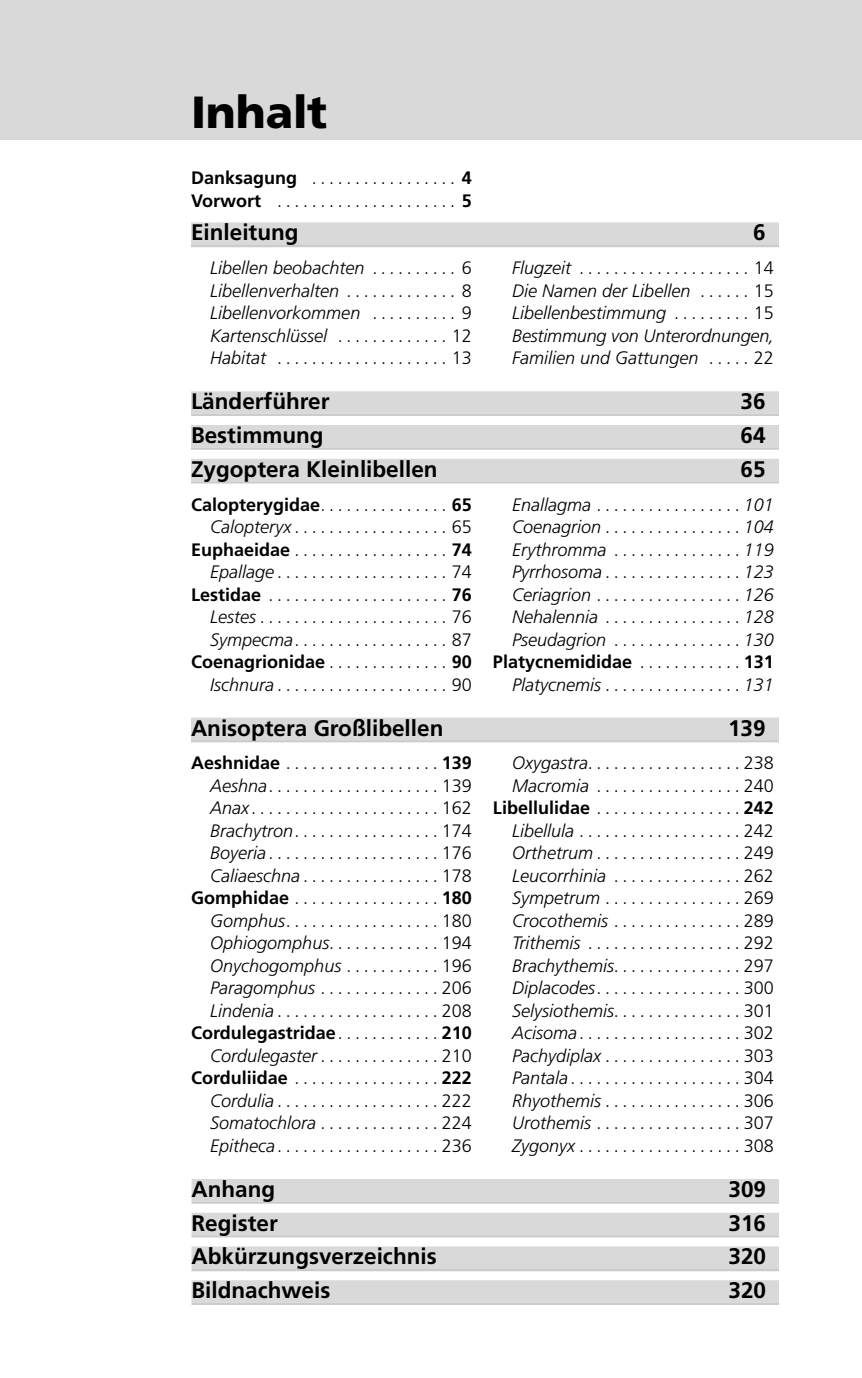
<style>
.page{position:relative;width:862px;height:1378px;background:#fff}
.page>*{position:absolute;margin:0;border:0;box-sizing:border-box;transform-origin:0 0}
.t1{font:900 45px "Frutiger";letter-spacing:-.005em;color:#000}
.t2{font:700 22.5px "Frutiger";color:#000}
.t3{font:300 condensed 18px/22.5px "Frutiger";color:#000;text-align:right}
.t4{font:italic 300 18px/22.5px "Frutiger";color:#000;text-align:justify}
.s1{font-weight:700;font-stretch:normal}
.s2{font-style:normal;font-stretch:condensed}
.s3{font-style:normal}
.s4{font-style:italic;font-stretch:normal}
.s5{font-stretch:normal}
</style>
<div class="page">
<div style="left:0;top:0;width:861px;height:139px;background:#d9d9d9"></div>
<div style="left:191px;top:222px;width:587px;height:23px;background:#d9d9d9"></div>
<hr style="left:191px;top:245px;width:587px;height:2px;background:#ccc">
<div style="left:191px;top:717px;width:587px;height:23px;background:#d9d9d9"></div>
<hr style="left:191px;top:740px;width:587px;height:2px;background:#ccc">
<div style="left:191px;top:391px;width:587px;height:23px;background:#d9d9d9"></div>
<hr style="left:191px;top:414px;width:587px;height:2px;background:#ccc">
<div style="left:191px;top:425px;width:587px;height:22px;background:#d9d9d9"></div>
<hr style="left:191px;top:447px;width:587px;height:3px;background:#ccc">
<div style="left:191px;top:459px;width:587px;height:22px;background:#d9d9d9"></div>
<hr style="left:191px;top:481px;width:587px;height:2px;background:#ccc">
<div style="left:191px;top:1179px;width:587px;height:22px;background:#d9d9d9"></div>
<hr style="left:191px;top:1201px;width:587px;height:2px;background:#ccc">
<div style="left:191px;top:1212px;width:587px;height:23px;background:#d9d9d9"></div>
<hr style="left:191px;top:1235px;width:587px;height:2px;background:#ccc">
<div style="left:191px;top:1246px;width:587px;height:23px;background:#d9d9d9"></div>
<hr style="left:191px;top:1269px;width:587px;height:2px;background:#ccc">
<div style="left:191px;top:1280px;width:587px;height:22px;background:#d9d9d9"></div>
<hr style="left:191px;top:1302px;width:587px;height:3px;background:#ccc">
<h1 class="t1" style="left:191px;top:85px;width:138px">Inhalt</h1>
<p class="t3" style="left:191px;top:167px;width:282px;text-align:left"><span class="s1">Danksagung</span> . . . . . . . . . . . . . . . . . <span class="s1">4<br>Vorwort</span> . . . . . . . . . . . . . . . . . . . . . <span class="s1">5</span></p>
<p class="t2" style="left:191px;top:219px;width:109px">Einleitung</p>
<p class="t2" style="left:752px;top:219px;width:14px">6</p>
<p class="t4" style="left:210px;top:257px;width:263px">Libellen beobachten <span class="s2">. . . . . . . . . .</span> <span class="s3">6<br></span>Libellenverhalten <span class="s2">. . . . . . . . . . . . .</span> <span class="s3">8<br></span>Libellenvorkommen <span class="s2">. . . . . . . . . .</span> <span class="s3">9<br></span>Kartenschlüssel <span class="s2">. . . . . . . . . . . . .</span> <span class="s3">12<br></span>Habitat <span class="s2">. . . . . . . . . . . . . . . . . . . .</span> <span class="s3">13</span></p>
<p class="t4" style="left:512px;top:257px;width:263px">Flugzeit <span class="s2">. . . . . . . . . . . . . . . . . . . .</span> <span class="s3">14<br></span>Die Namen der Libellen <span class="s2">. . . . . .</span> <span class="s3">15<br></span>Libellenbestimmung <span class="s2">. . . . . . . . .</span> <span class="s3">15<br></span>Bestimmung von Unterordnungen, Familien und Gattungen <span class="s2">. . . . .</span> <span class="s3">22</span></p>
<p class="t2" style="left:191px;top:388px;width:140px">Länderführer</p>
<p class="t2" style="left:740px;top:388px;width:27px">36</p>
<p class="t2" style="left:191px;top:422px;width:134px">Bestimmung</p>
<p class="t2" style="left:740px;top:422px;width:27px">64</p>
<p class="t2" style="left:191px;top:456px;width:248px">Zygoptera Kleinlibellen</p>
<p class="t2" style="left:740px;top:456px;width:27px">65</p>
<p class="t3" style="left:191px;top:493px;width:282px"><span class="s1">Calopterygidae</span> . . . . . . . . . . . . . . . <span class="s1">65<br></span><span class="s4">Calopteryx</span> . . . . . . . . . . . . . . . . . . <span class="s5">65<br></span><span class="s1">Euphaeidae</span> . . . . . . . . . . . . . . . . . . <span class="s1">74<br></span><span class="s4">Epallage</span> . . . . . . . . . . . . . . . . . . . . <span class="s5">74<br></span><span class="s1">Lestidae</span> . . . . . . . . . . . . . . . . . . . . . <span class="s1">76<br></span><span class="s4">Lestes</span> . . . . . . . . . . . . . . . . . . . . . . <span class="s5">76<br></span><span class="s4">Sympecma</span> . . . . . . . . . . . . . . . . . . <span class="s5">87<br></span><span class="s1">Coenagrionidae</span> . . . . . . . . . . . . . . <span class="s1">90<br></span><span class="s4">Ischnura</span> . . . . . . . . . . . . . . . . . . . . <span class="s5">90</span></p>
<p class="t3" style="left:492px;top:493px;width:282px"><span class="s4">Enallagma</span> . . . . . . . . . . . . . . . . . <span class="s4">101<br>Coenagrion</span> . . . . . . . . . . . . . . . . <span class="s4">104<br>Erythromma</span> . . . . . . . . . . . . . . . <span class="s4">119<br>Pyrrhosoma</span> . . . . . . . . . . . . . . . . <span class="s4">123<br>Ceriagrion</span> . . . . . . . . . . . . . . . . . <span class="s4">126<br>Nehalennia</span> . . . . . . . . . . . . . . . . <span class="s4">128<br>Pseudagrion</span> . . . . . . . . . . . . . . . <span class="s4">130<br></span><span class="s1">Platycnemididae</span> . . . . . . . . . . . . <span class="s1">131<br></span><span class="s4">Platycnemis</span> . . . . . . . . . . . . . . . . <span class="s4">131</span></p>
<p class="t2" style="left:191px;top:714px;width:254px">Anisoptera Großlibellen</p>
<p class="t2" style="left:727px;top:714px;width:39px">139</p>
<p class="t3" style="left:191px;top:752px;width:282px"><span class="s1">Aeshnidae</span> . . . . . . . . . . . . . . . . . . <span class="s1">139<br></span><span class="s4">Aeshna</span> . . . . . . . . . . . . . . . . . . . . <span class="s5">139<br></span><span class="s4">Anax</span> . . . . . . . . . . . . . . . . . . . . . . <span class="s5">162<br></span><span class="s4">Brachytron</span> . . . . . . . . . . . . . . . . . <span class="s5">174<br></span><span class="s4">Boyeria</span> . . . . . . . . . . . . . . . . . . . . <span class="s5">176<br></span><span class="s4">Caliaeschna</span> . . . . . . . . . . . . . . . . <span class="s5">178<br></span><span class="s1">Gomphidae</span> . . . . . . . . . . . . . . . . . <span class="s1">180<br></span><span class="s4">Gomphus</span> . . . . . . . . . . . . . . . . . . <span class="s5">180<br></span><span class="s4">Ophiogomphus</span> . . . . . . . . . . . . . <span class="s5">194<br></span><span class="s4">Onychogomphus</span> . . . . . . . . . . . <span class="s5">196<br></span><span class="s4">Paragomphus</span> . . . . . . . . . . . . . . <span class="s5">206<br></span><span class="s4">Lindenia</span> . . . . . . . . . . . . . . . . . . . <span class="s5">208<br></span><span class="s1">Cordulegastridae</span> . . . . . . . . . . . . <span class="s1">210<br></span><span class="s4">Cordulegaster</span> . . . . . . . . . . . . . . <span class="s5">210<br></span><span class="s1">Corduliidae</span> . . . . . . . . . . . . . . . . . <span class="s1">222<br></span><span class="s4">Cordulia</span> . . . . . . . . . . . . . . . . . . . <span class="s5">222<br></span><span class="s4">Somatochlora</span> . . . . . . . . . . . . . . <span class="s5">224<br></span><span class="s4">Epitheca</span> . . . . . . . . . . . . . . . . . . . <span class="s5">236</span></p>
<p class="t3" style="left:492px;top:752px;width:282px"><span class="s4">Oxygastra</span>. . . . . . . . . . . . . . . . . . <span class="s5">238<br></span><span class="s4">Macromia</span> . . . . . . . . . . . . . . . . . <span class="s5">240<br></span><span class="s1">Libellulidae</span> . . . . . . . . . . . . . . . . . <span class="s1">242<br></span><span class="s4">Libellula</span> . . . . . . . . . . . . . . . . . . . <span class="s5">242<br></span><span class="s4">Orthetrum</span> . . . . . . . . . . . . . . . . . <span class="s5">249<br></span><span class="s4">Leucorrhinia</span> . . . . . . . . . . . . . . . <span class="s5">262<br></span><span class="s4">Sympetrum</span> . . . . . . . . . . . . . . . . <span class="s5">269<br></span><span class="s4">Crocothemis</span> . . . . . . . . . . . . . . . <span class="s5">289<br></span><span class="s4">Trithemis</span> . . . . . . . . . . . . . . . . . . <span class="s5">292<br></span><span class="s4">Brachythemis</span>. . . . . . . . . . . . . . . <span class="s5">297<br></span><span class="s4">Diplacodes</span> . . . . . . . . . . . . . . . . . <span class="s5">300<br></span><span class="s4">Selysiothemis</span>. . . . . . . . . . . . . . . <span class="s5">301<br></span><span class="s4">Acisoma</span> . . . . . . . . . . . . . . . . . . . <span class="s5">302<br></span><span class="s4">Pachydiplax</span> . . . . . . . . . . . . . . . . <span class="s5">303<br></span><span class="s4">Pantala</span> . . . . . . . . . . . . . . . . . . . . <span class="s5">304<br></span><span class="s4">Rhyothemis</span> . . . . . . . . . . . . . . . . <span class="s5">306<br></span><span class="s4">Urothemis</span> . . . . . . . . . . . . . . . . . <span class="s5">307<br></span><span class="s4">Zygonyx</span> . . . . . . . . . . . . . . . . . . . <span class="s5">308</span></p>
<p class="t2" style="left:191px;top:1176px;width:85px">Anhang</p>
<p class="t2" style="left:728px;top:1176px;width:39px">309</p>
<p class="t2" style="left:191px;top:1209px;width:88px">Register</p>
<p class="t2" style="left:728px;top:1209px;width:39px">316</p>
<p class="t2" style="left:191px;top:1243px;width:247px">Abkürzungsverzeichnis</p>
<p class="t2" style="left:728px;top:1243px;width:39px">320</p>
<p class="t2" style="left:191px;top:1277px;width:140px">Bildnachweis</p>
<p class="t2" style="left:728px;top:1277px;width:39px">320</p>
</div>
